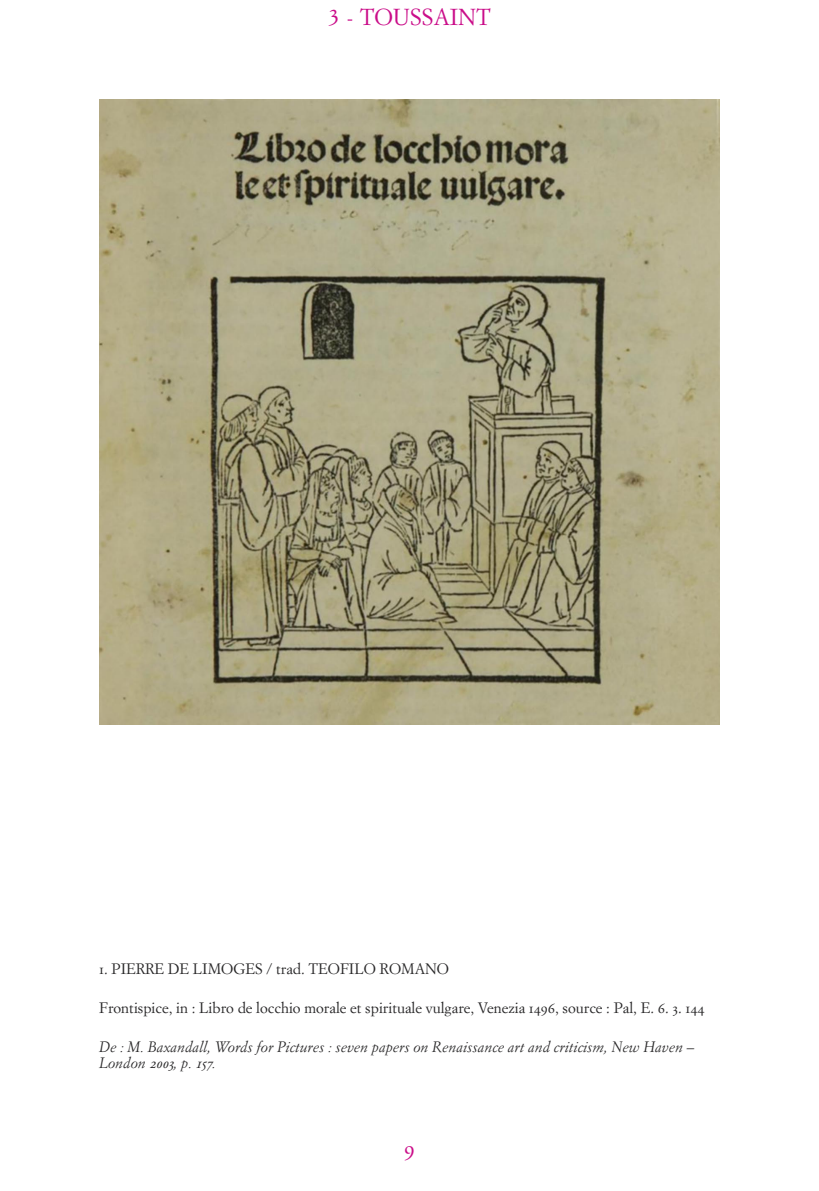
<style>
.page{position:relative;width:819px;height:1191px;background:#fff}
.page>*{position:absolute;margin:0;border:0;box-sizing:border-box;transform-origin:0 0}
.t1{font:22.75px "Simoncini Garamond";color:#ca0d89}
.t2{font:22.75px "Adobe Garamond Exp";color:#ca0d89}
.t3{font:14.88px "Simoncini Garamond";color:#272627}
.t4{font:italic 14.88px/15.9px "Simoncini Garamond";color:#272627}
.s1{font-family:"Adobe Garamond Exp"}
</style>
<div class="page">
<img style="left:99px;top:99px;width:620px;height:625px">
<h1 class="t1" style="left:329px;top:8px;width:164px">3 - TOUSSAINT</h1>
<p class="t3" style="left:99px;top:962px;width:351px"><span class="s1">1</span>. PIERRE DE LIMOGES / trad. TEOFILO ROMANO</p>
<p class="t3" style="left:99px;top:1001px;width:606px">Frontispice, in : Libro de locchio morale et spirituale vulgare, Venezia <span class="s1">1496</span>, source : Pal, E. <span class="s1">6</span>. <span class="s1">3</span>. <span class="s1">144</span></p>
<p class="t4" style="left:99px;top:1040px;width:596px">De : M. Baxandall, Words for Pictures : seven papers on Renaissance art and criticism, New Haven –<br>London <span class="s1">2003</span>, p. <span class="s1">157</span>.</p>
<h1 class="t2" style="left:404px;top:1139px;width:12px">9</h1>
</div>
